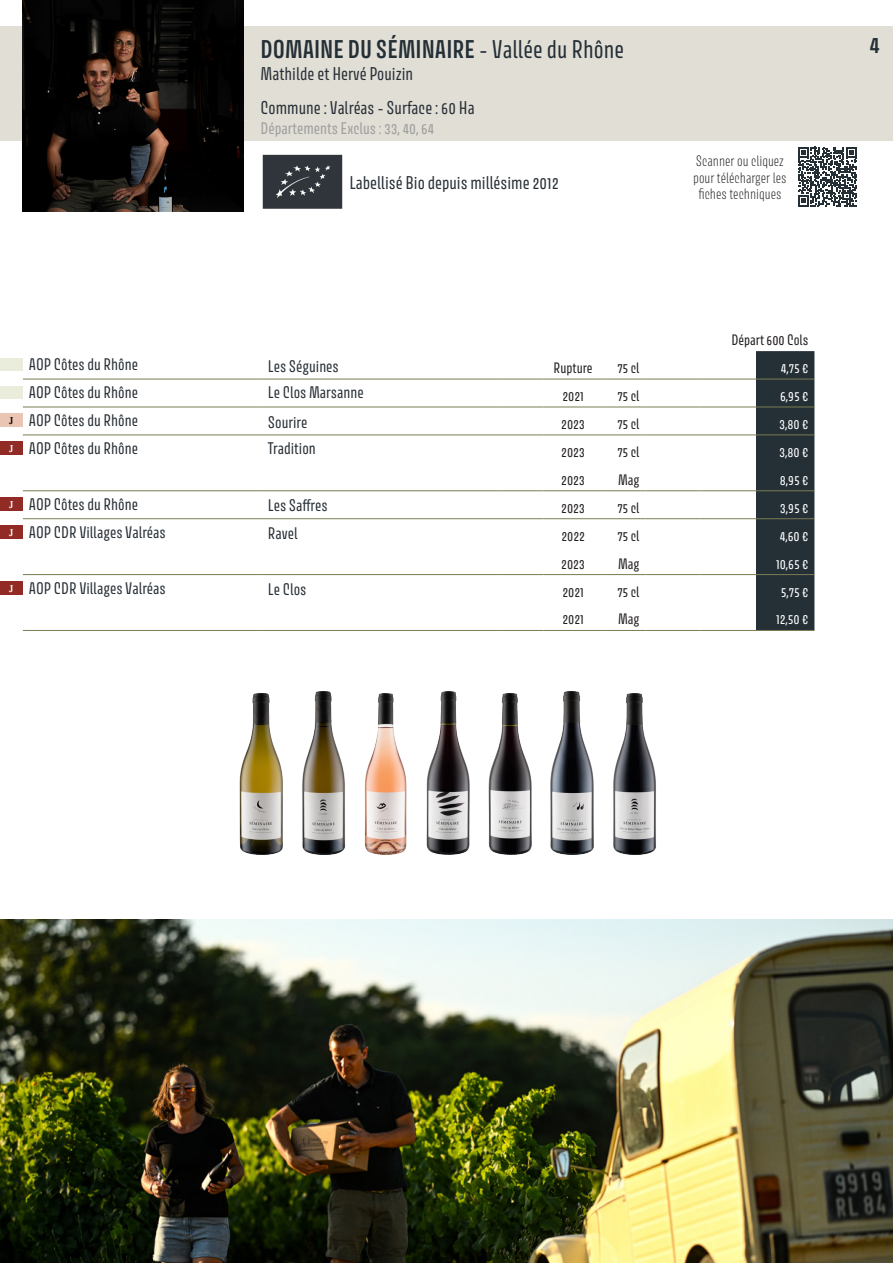
<style>
.page{position:relative;width:893px;height:1263px;background:#fff}
.page>*{position:absolute;margin:0;border:0;box-sizing:border-box;transform-origin:0 0}
.t1{font:600 22.95px "Avory I Latn";color:#242f36}
.t2{font:16.5px "Avory I Latn";color:#272f36}
.t3{font:15px "Avory I Latn";color:#272f36}
.t4{font:15px "Avory I Latn";color:#9e9e9e}
.t5{font:13.5px "Avory I Latn";color:#231f20}
.t6{font:13.5px "Avory I Latn";color:#fff}
.t7{font:13.5px/16.2px "Avory I Latn El";color:#231f20;text-align:center}
.t8{font:9px "Westsac";color:#fff}
.t9{font:9px "Westsac";color:#000001}
.s1{font-weight:400}
</style>
<div class="page">
<div style="left:0;top:26px;width:893px;height:115px;background:#e1ded6"></div>
<img style="left:23px;top:0;width:220px;height:211px">
<img style="left:262px;top:154px;width:81px;height:55px">
<img style="left:239px;top:693px;width:44px;height:162px">
<img style="left:302px;top:692px;width:44px;height:163px">
<img style="left:0;top:919px;width:893px;height:344px">
<div style="left:756px;top:351px;width:58px;height:279px;background:#242f36"></div>
<hr style="left:543px;top:518px;width:60px;height:1px;background:#7a7c52">
<hr style="left:603px;top:518px;width:42px;height:1px;background:#7a7c52">
<hr style="left:645px;top:518px;width:56px;height:1px;background:#7a7c52">
<hr style="left:701px;top:518px;width:55px;height:1px;background:#7a7c52">
<hr style="left:756px;top:518px;width:58px;height:1px;background:#7a7c52">
<hr style="left:543px;top:574px;width:60px;height:1px;background:#7a7c52">
<hr style="left:603px;top:574px;width:42px;height:1px;background:#7a7c52">
<hr style="left:645px;top:574px;width:56px;height:1px;background:#7a7c52">
<hr style="left:701px;top:574px;width:55px;height:1px;background:#7a7c52">
<hr style="left:756px;top:574px;width:58px;height:1px;background:#7a7c52">
<hr style="left:543px;top:630px;width:60px;height:1px;background:#7a7c52">
<hr style="left:603px;top:630px;width:42px;height:1px;background:#7a7c52">
<hr style="left:645px;top:630px;width:56px;height:1px;background:#7a7c52">
<hr style="left:701px;top:630px;width:55px;height:1px;background:#7a7c52">
<hr style="left:756px;top:630px;width:58px;height:1px;background:#7a7c52">
<hr style="left:645px;top:379px;width:56px;height:1px;background:#7a7c52">
<hr style="left:701px;top:379px;width:55px;height:1px;background:#7a7c52">
<hr style="left:756px;top:379px;width:58px;height:1px;background:#7a7c52">
<hr style="left:645px;top:407px;width:56px;height:1px;background:#7a7c52">
<hr style="left:701px;top:407px;width:55px;height:1px;background:#7a7c52">
<hr style="left:756px;top:407px;width:58px;height:1px;background:#7a7c52">
<hr style="left:645px;top:434px;width:56px;height:1px;background:#7a7c52">
<hr style="left:701px;top:434px;width:55px;height:1px;background:#7a7c52">
<hr style="left:756px;top:434px;width:58px;height:1px;background:#7a7c52">
<hr style="left:543px;top:490px;width:60px;height:1px;background:#7a7c52">
<hr style="left:603px;top:490px;width:42px;height:1px;background:#7a7c52">
<hr style="left:645px;top:490px;width:56px;height:1px;background:#7a7c52">
<hr style="left:701px;top:490px;width:55px;height:1px;background:#7a7c52">
<hr style="left:756px;top:490px;width:58px;height:1px;background:#7a7c52">
<hr style="left:543px;top:379px;width:60px;height:1px;background:#7a7c52">
<hr style="left:603px;top:379px;width:42px;height:1px;background:#7a7c52">
<hr style="left:543px;top:407px;width:60px;height:1px;background:#7a7c52">
<hr style="left:603px;top:407px;width:42px;height:1px;background:#7a7c52">
<hr style="left:543px;top:434px;width:60px;height:1px;background:#7a7c52">
<hr style="left:603px;top:434px;width:42px;height:1px;background:#7a7c52">
<hr style="left:23px;top:407px;width:239px;height:1px;background:#7a7c52">
<hr style="left:262px;top:407px;width:239px;height:1px;background:#7a7c52">
<hr style="left:501px;top:407px;width:42px;height:1px;background:#7a7c52">
<hr style="left:23px;top:434px;width:239px;height:1px;background:#7a7c52">
<hr style="left:262px;top:434px;width:239px;height:1px;background:#7a7c52">
<hr style="left:501px;top:434px;width:42px;height:1px;background:#7a7c52">
<hr style="left:23px;top:490px;width:239px;height:1px;background:#7a7c52">
<hr style="left:262px;top:490px;width:239px;height:1px;background:#7a7c52">
<hr style="left:501px;top:490px;width:42px;height:1px;background:#7a7c52">
<hr style="left:23px;top:518px;width:239px;height:1px;background:#7a7c52">
<hr style="left:262px;top:518px;width:239px;height:1px;background:#7a7c52">
<hr style="left:501px;top:518px;width:42px;height:1px;background:#7a7c52">
<hr style="left:23px;top:574px;width:239px;height:1px;background:#7a7c52">
<hr style="left:262px;top:574px;width:239px;height:1px;background:#7a7c52">
<hr style="left:501px;top:574px;width:42px;height:1px;background:#7a7c52">
<hr style="left:23px;top:630px;width:239px;height:1px;background:#7a7c52">
<hr style="left:262px;top:630px;width:239px;height:1px;background:#7a7c52">
<hr style="left:501px;top:630px;width:42px;height:1px;background:#7a7c52">
<hr style="left:23px;top:379px;width:239px;height:1px;background:#7a7c52">
<hr style="left:262px;top:379px;width:239px;height:1px;background:#7a7c52">
<hr style="left:501px;top:379px;width:42px;height:1px;background:#7a7c52">
<div style="left:0;top:358px;width:23px;height:13px;background:#eaeddb"></div>
<div style="left:0;top:386px;width:23px;height:13px;background:#eaeddb"></div>
<div style="left:0;top:413px;width:23px;height:14px;background:#eac5b4"></div>
<div style="left:0;top:441px;width:23px;height:14px;background:#922a26"></div>
<div style="left:0;top:497px;width:23px;height:14px;background:#922a26"></div>
<div style="left:0;top:525px;width:23px;height:13px;background:#922a26"></div>
<div style="left:0;top:581px;width:23px;height:13px;background:#922a26"></div>
<img style="left:364px;top:693px;width:43px;height:162px">
<img style="left:426px;top:692px;width:44px;height:163px">
<img style="left:488px;top:693px;width:44px;height:162px">
<img style="left:550px;top:692px;width:44px;height:163px">
<img style="left:613px;top:693px;width:43px;height:162px">
<svg style="left:798px;top:147px;width:59px;height:59px"></svg>
<p class="t1" style="left:261px;top:35px;width:365px">DOMAINE DU SÉMINAIRE <span class="s1">- Vallée du Rhône</span></p>
<p class="t2" style="left:261px;top:64px;width:154px">Mathilde et Hervé Pouizin</p>
<p class="t2" style="left:261px;top:97px;width:216px">Commune : Valréas - Surface : 60 Ha</p>
<p class="t4" style="left:261px;top:118px;width:175px">Départements Exclus : 33, 40, 64</p>
<p class="t2" style="left:349px;top:173px;width:211px">Labellisé Bio depuis millésime 2012</p>
<p class="t7" style="left:693px;top:153px;width:95px">Scanner ou cliquez pour télécharger les fiches techniques</p>
<p class="t9" style="left:9px;top:416px;width:6px">J</p>
<p class="t8" style="left:9px;top:444px;width:6px">J</p>
<p class="t8" style="left:9px;top:500px;width:6px">J</p>
<p class="t8" style="left:9px;top:528px;width:6px">J</p>
<p class="t8" style="left:9px;top:583px;width:6px">J</p>
<p class="t5" style="left:731px;top:331px;width:79px">Départ 600 Cols</p>
<p class="t3" style="left:29px;top:355px;width:111px">AOP Côtes du Rhône</p>
<p class="t3" style="left:268px;top:356px;width:72px">Les Séguines</p>
<p class="t5" style="left:554px;top:359px;width:41px">Rupture</p>
<p class="t5" style="left:617px;top:359px;width:24px">75 cl</p>
<p class="t6" style="left:781px;top:359px;width:29px">4,75 €</p>
<p class="t3" style="left:29px;top:383px;width:111px">AOP Côtes du Rhône</p>
<p class="t3" style="left:268px;top:383px;width:97px">Le Clos Marsanne</p>
<p class="t5" style="left:562px;top:387px;width:23px">2021</p>
<p class="t5" style="left:617px;top:387px;width:24px">75 cl</p>
<p class="t6" style="left:780px;top:387px;width:30px">6,95 €</p>
<p class="t3" style="left:29px;top:411px;width:111px">AOP Côtes du Rhône</p>
<p class="t3" style="left:268px;top:412px;width:41px">Sourire</p>
<p class="t5" style="left:561px;top:415px;width:25px">2023</p>
<p class="t5" style="left:617px;top:415px;width:24px">75 cl</p>
<p class="t6" style="left:779px;top:415px;width:31px">3,80 €</p>
<p class="t3" style="left:29px;top:439px;width:111px">AOP Côtes du Rhône</p>
<p class="t3" style="left:268px;top:439px;width:50px">Tradition</p>
<p class="t5" style="left:561px;top:443px;width:25px">2023</p>
<p class="t5" style="left:617px;top:443px;width:24px">75 cl</p>
<p class="t6" style="left:779px;top:443px;width:31px">3,80 €</p>
<p class="t5" style="left:561px;top:471px;width:25px">2023</p>
<p class="t5" style="left:618px;top:471px;width:23px">Mag</p>
<p class="t6" style="left:780px;top:471px;width:30px">8,95 €</p>
<p class="t3" style="left:29px;top:495px;width:111px">AOP Côtes du Rhône</p>
<p class="t3" style="left:268px;top:496px;width:61px">Les Saffres</p>
<p class="t5" style="left:561px;top:499px;width:25px">2023</p>
<p class="t5" style="left:617px;top:499px;width:24px">75 cl</p>
<p class="t6" style="left:780px;top:499px;width:30px">3,95 €</p>
<p class="t3" style="left:29px;top:523px;width:138px">AOP CDR Villages Valréas</p>
<p class="t3" style="left:268px;top:524px;width:31px">Ravel</p>
<p class="t5" style="left:561px;top:527px;width:25px">2022</p>
<p class="t5" style="left:617px;top:527px;width:24px">75 cl</p>
<p class="t6" style="left:780px;top:527px;width:30px">4,60 €</p>
<p class="t5" style="left:561px;top:555px;width:25px">2023</p>
<p class="t5" style="left:618px;top:555px;width:23px">Mag</p>
<p class="t6" style="left:776px;top:555px;width:34px">10,65 €</p>
<p class="t3" style="left:29px;top:579px;width:138px">AOP CDR Villages Valréas</p>
<p class="t3" style="left:268px;top:580px;width:40px">Le Clos</p>
<p class="t5" style="left:562px;top:583px;width:23px">2021</p>
<p class="t5" style="left:617px;top:583px;width:24px">75 cl</p>
<p class="t6" style="left:781px;top:583px;width:29px">5,75 €</p>
<p class="t5" style="left:562px;top:611px;width:23px">2021</p>
<p class="t5" style="left:618px;top:611px;width:23px">Mag</p>
<p class="t6" style="left:776px;top:611px;width:34px">12,50 €</p>
<p class="t1" style="left:869px;top:30px;width:12px">4</p>
</div>
